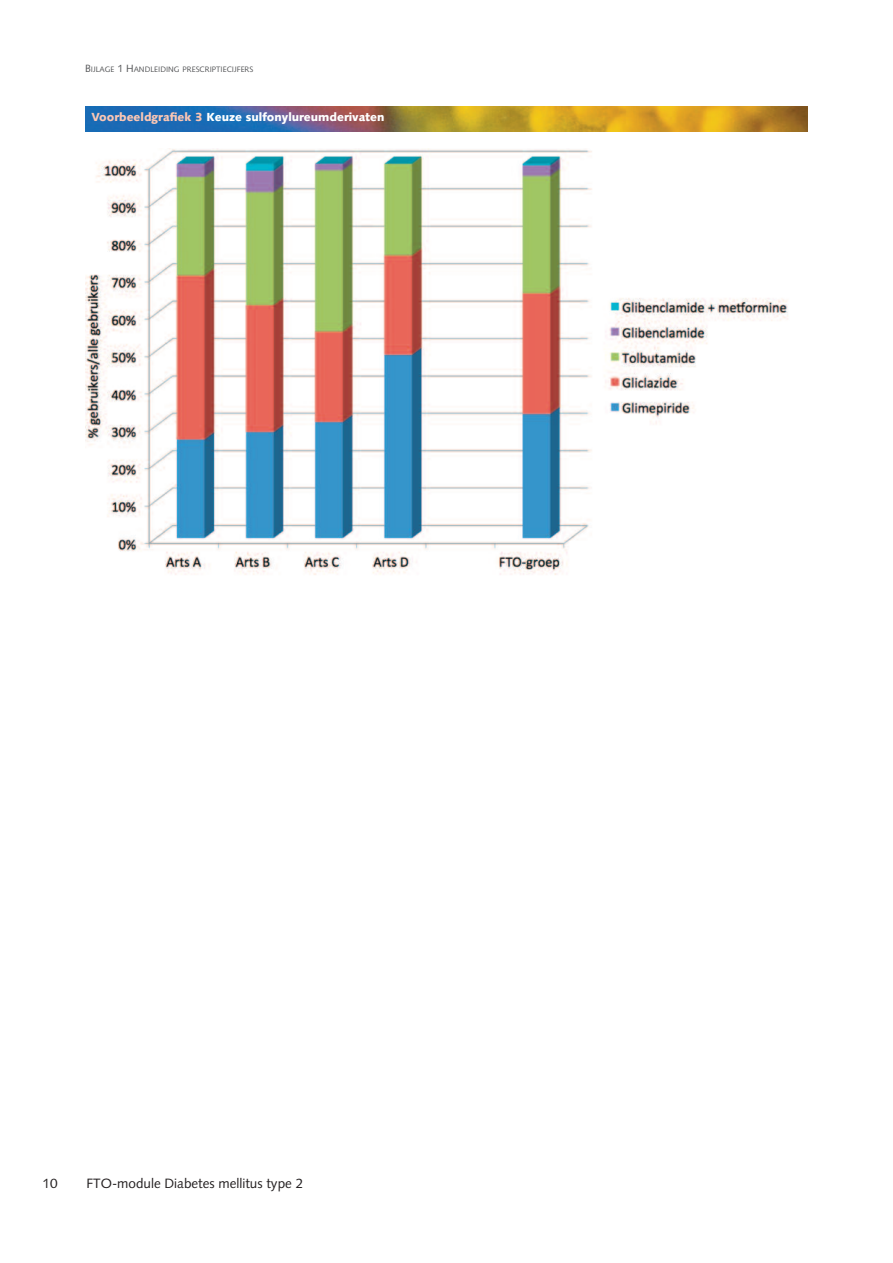
<style>
.page{position:relative;width:893px;height:1263px;background:#fff}
.page>*{position:absolute;margin:0;border:0;box-sizing:border-box;transform-origin:0 0}
.t1{font:13.5px "Syntax";color:#231f20}
.t2{font:900 11.7px "Syntax";color:#fff}
.t3{font:7.8px "Syntax";color:#57585a}
.s1{font-size:10.5px}
.s2{color:#fbc7b5}
</style>
<div class="page">
<img style="left:85px;top:149px;width:703px;height:426px">
<img style="left:85px;top:106px;width:723px;height:26px">
<p class="t3" style="left:85px;top:66px;width:170px"><span class="s1">B</span>IJLAGE <span class="s1">1 H</span>ANDLEIDING PRESCRIPTIECIJFERS</p>
<p class="t2" style="left:91px;top:113px;width:295px"><span class="s2">Voorbeeldgrafiek 3</span> Keuze sulfonylureumderivaten</p>
<p class="t1" style="left:43px;top:1178px;width:16px">10</p>
<p class="t1" style="left:87px;top:1178px;width:218px">FTO-module Diabetes mellitus type 2</p>
</div>
